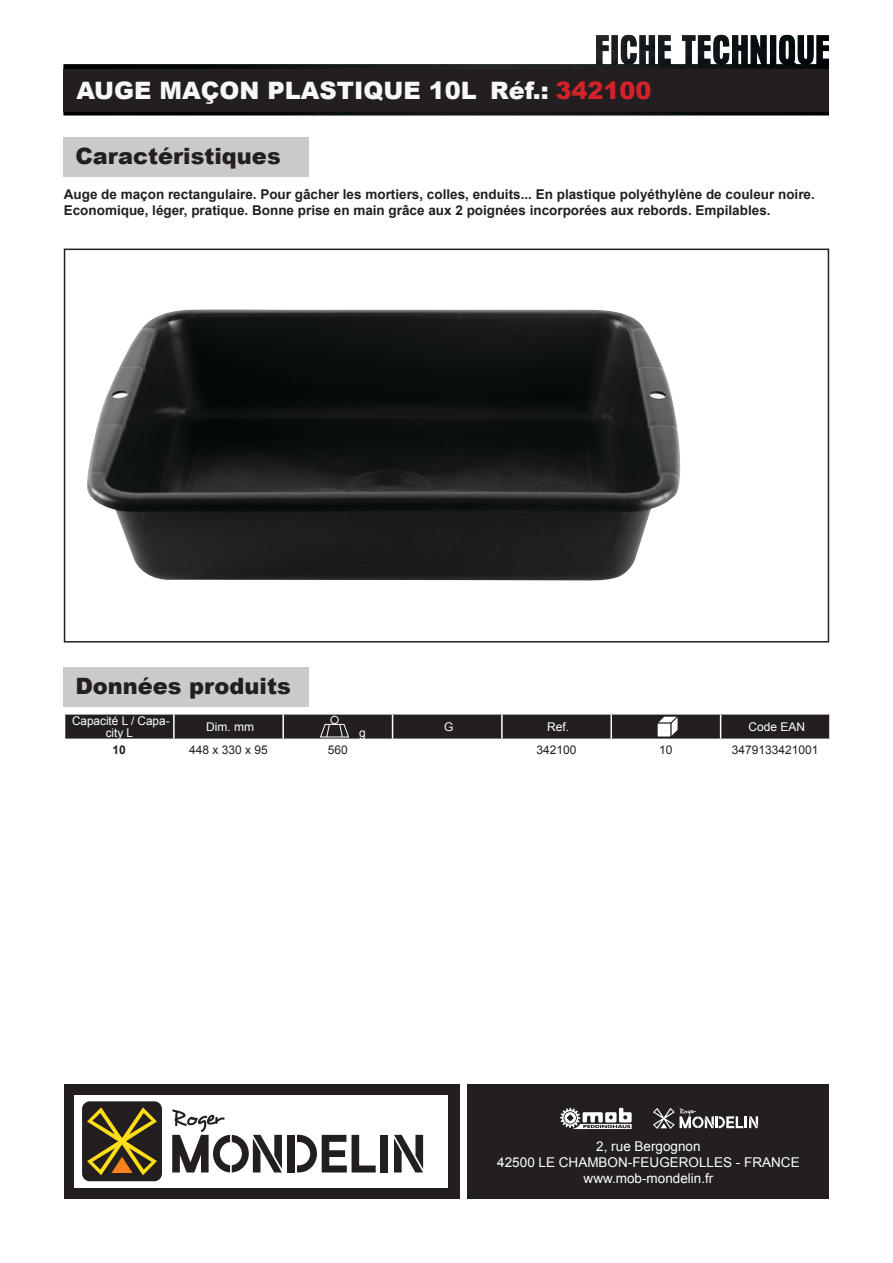
<style>
.page{position:relative;width:893px;height:1263px;background:#fff}
.page>*{position:absolute;margin:0;border:0;box-sizing:border-box;transform-origin:0 0}
.t1{font:900 24px "Arial";color:#f8f8f9}
.t2{font:900 22.5px "Arial";color:#231f20}
.t3{font:700 13.5px/16.2px "Arial";color:#231f20}
.t4{font:13.5px/16.4px "Arial";color:#fff;text-align:center}
.t5{font:12px/12px "Arial";color:#fff;text-align:center}
.t6{font:12px "Arial";color:#231f20}
.t7{font:700 12px "Arial";color:#231f20}
.s1{color:#d2232a}
</style>
<div class="page">
<img style="left:64px;top:35px;width:765px;height:80px">
<div style="left:64px;top:1084px;width:395px;height:115px;background:#231f20"></div>
<div style="left:468px;top:1084px;width:361px;height:115px;background:#231f20"></div>
<svg style="left:560px;top:1108px;width:72px;height:21px"></svg>
<svg style="left:653px;top:1108px;width:105px;height:21px"></svg>
<div style="left:64px;top:69px;width:765px;height:43px;background:#231f20"></div>
<div style="left:64px;top:137px;width:245px;height:40px;background:#cacacb"></div>
<div style="left:64px;top:249px;width:765px;height:393px;border:2px solid #231f20"></div>
<div style="left:64px;top:668px;width:245px;height:39px;background:#cacacb"></div>
<svg style="left:64px;top:714px;width:766px;height:25px;background:#332f30"></svg>
<img style="left:87px;top:309px;width:594px;height:272px">
<div style="left:75px;top:1095px;width:373px;height:93px;background:#fff"></div>
<div style="left:82px;top:1101px;width:80px;height:80px;background:#231f20;border-radius:8px"></div>
<svg style="left:87px;top:1107px;width:70px;height:68px"></svg>
<div style="left:288px;top:1135px;width:7px;height:37px;background:#231f20"></div>
<div style="left:380px;top:1135px;width:8px;height:37px;background:#231f20"></div>
<svg style="left:172px;top:1109px;width:110px;height:63px"></svg>
<svg style="left:394px;top:1135px;width:29px;height:37px"></svg>
<svg style="left:297px;top:1135px;width:79px;height:37px"></svg>
<h1 class="t1" style="left:76px;top:73px;width:577px">AUGE MAÇON PLASTIQUE 10L Réf.: <span class="s1">342100</span></h1>
<h2 class="t2" style="left:75px;top:140px;width:207px">Caractéristiques</h2>
<p class="t3" style="left:64px;top:186px;width:753px">Auge de maçon rectangulaire. Pour gâcher les mortiers, colles, enduits... En plastique polyéthylène de couleur noire.<br>Economique, léger, pratique. Bonne prise en main grâce aux 2 poignées incorporées aux rebords. Empilables.</p>
<h2 class="t2" style="left:75px;top:670px;width:217px">Données produits</h2>
<p class="t5" style="left:72px;top:715px;width:99px">Capacité L / Capa&shy;city L</p>
<p class="t5" style="left:206px;top:721px;width:49px">Dim. mm</p>
<p class="t5" style="left:359px;top:727px;width:8px">g</p>
<p class="t5" style="left:444px;top:721px;width:11px">G</p>
<p class="t5" style="left:547px;top:721px;width:24px">Ref.</p>
<p class="t5" style="left:749px;top:721px;width:58px">Code EAN</p>
<p class="t7" style="left:113px;top:742px;width:15px">10</p>
<p class="t6" style="left:189px;top:742px;width:80px">448 x 330 x 95</p>
<p class="t6" style="left:328px;top:742px;width:22px">560</p>
<p class="t6" style="left:537px;top:742px;width:42px">342100</p>
<p class="t6" style="left:659px;top:742px;width:15px">10</p>
<p class="t6" style="left:732px;top:742px;width:88px">3479133421001</p>
<p class="t4" style="left:497px;top:1138px;width:304px">2, rue Bergognon<br>42500 LE CHAMBON-FEUGEROLLES - FRANCE www.mob-mondelin.fr</p>
</div>
